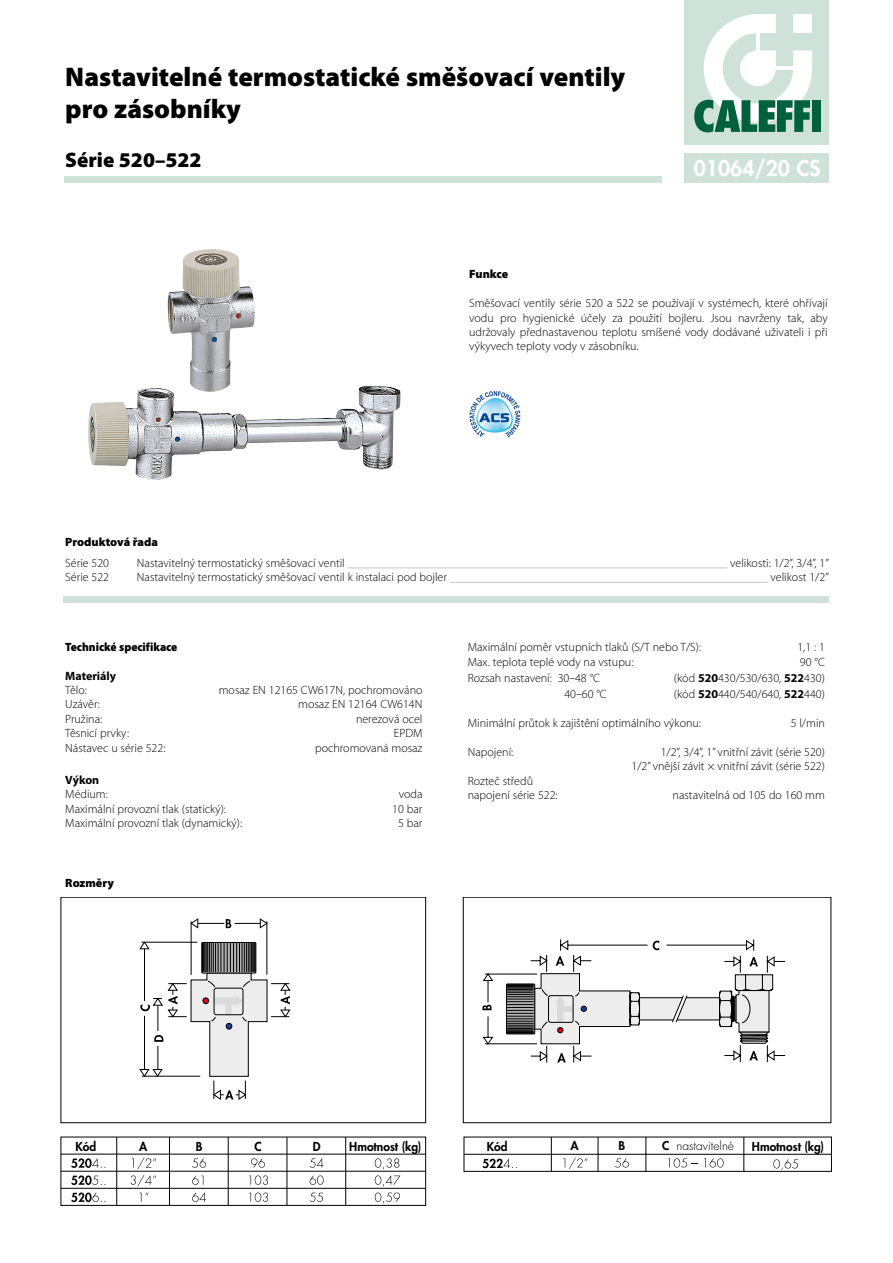
<style>
.page{position:relative;width:893px;height:1263px;background:#fff}
.page>*{position:absolute;margin:0;border:0;box-sizing:border-box;transform-origin:0 0}
.Normale{font:900 27px/32.4px "Myriad Pro";color:#000}
.Normale-2{font:900 21px "Myriad Pro";color:#000}
.Normale-3{font:800 21px "Futura";color:#fff}
.Normale-4{font:300 12px/14.4px "Myriad Pro";color:#000;text-align:justify}
.t1{font:800 12px "Futura";color:#000}
.Normale-5{font:900 12px "Myriad Pro";color:#000}
.Normale-6{font:900 12px "Myriad Pro";color:#000;scale:.95 1}
.Normale-7{font:700 12px "Myriad Pro";color:#000}
.t2{font:300 11.85px "Futura";color:#000}
.t3{font:800 11.85px "Futura";color:#000}
.s1{font-size:13.5px}
.s2{font-weight:700}
.s3{font-weight:800}
</style>
<div class="page">
<div style="left:685px;top:153px;width:144px;height:30px;background:#cfe2d8"></div>
<div style="left:64px;top:596px;width:765px;height:7px;background:#cfe2d8"></div>
<hr style="left:348px;top:568px;width:379px;height:1px;background:#c6c6c6">
<hr style="left:450px;top:582px;width:318px;height:1px;background:#c6c6c6">
<img style="left:470px;top:390px;width:50px;height:48px">
<img style="left:168px;top:249px;width:87px;height:137px">
<img style="left:88px;top:386px;width:282px;height:94px">
<svg style="left:61px;top:897px;width:55px;height:308px"></svg>
<hr style="left:61px;top:1154px;width:365px;height:1px;background:#000">
<hr style="left:61px;top:1171px;width:365px;height:1px;background:#000">
<hr style="left:61px;top:1188px;width:365px;height:1px;background:#000">
<svg style="left:71px;top:1158px;width:34px;height:10px"></svg>
<svg style="left:71px;top:1175px;width:34px;height:10px"></svg>
<svg style="left:71px;top:1192px;width:34px;height:10px"></svg>
<svg style="left:116px;top:897px;width:715px;height:308px"></svg>
<svg style="left:140px;top:918px;width:150px;height:181px"></svg>
<div style="left:64px;top:176px;width:597px;height:7px;background:#cfe2d8"></div>
<div style="left:685px;top:0;width:144px;height:145px;background:#cfe2d8"></div>
<svg style="left:694px;top:14px;width:118px;height:118px"></svg>
<div style="left:812px;top:100px;width:9px;height:32px;background:#00613e"></div>
<p class="Normale" style="left:65px;top:59px;width:562px">Nastavitelné termostatické směšovací ventily pro zásobníky</p>
<p class="Normale-2" style="left:65px;top:146px;width:138px">Série 520–522</p>
<p class="Normale-3" style="left:694px;top:154px;width:128px">01064/20 CS</p>
<p class="Normale-5" style="left:469px;top:266px;width:40px">Funkce</p>
<p class="Normale-4" style="left:469px;top:296px;width:360px">Směšovací ventily série 520 a 522 se používají v systémech, které ohřívají vodu pro hygienické účely za použití bojleru. Jsou navrženy tak, aby udržovaly přednastavenou teplotu smíšené vody dodávané uživateli i při výkyvech teploty vody v zásobníku.</p>
<p class="Normale-5" style="left:65px;top:534px;width:94px">Produktová řada</p>
<p class="Normale-4" style="left:65px;top:555px;width:45px">Série 520</p>
<p class="Normale-4" style="left:137px;top:555px;width:209px">Nastavitelný termostatický směšovací ventil</p>
<p class="Normale-4" style="left:730px;top:555px;width:100px">velikosti: 1/2”, 3/4”, 1”</p>
<p class="Normale-4" style="left:65px;top:570px;width:45px">Série 522</p>
<p class="Normale-4" style="left:137px;top:570px;width:312px">Nastavitelný termostatický směšovací ventil k instalaci pod bojler</p>
<p class="Normale-4" style="left:770px;top:570px;width:60px">velikost 1/2”</p>
<p class="Normale-6" style="left:65px;top:639px;width:119px">Technické specifikace</p>
<p class="Normale-7" style="left:65px;top:668px;width:52px">Materiály</p>
<p class="Normale-4" style="left:65px;top:683px;width:23px">Tělo:</p>
<p class="Normale-4" style="left:219px;top:683px;width:205px">mosaz EN 12165 CW617N, pochromováno</p>
<p class="Normale-4" style="left:65px;top:697px;width:36px">Uzávěr:</p>
<p class="Normale-4" style="left:298px;top:697px;width:126px">mosaz EN 12164 CW614N</p>
<p class="Normale-4" style="left:65px;top:711px;width:38px">Pružina:</p>
<p class="Normale-4" style="left:356px;top:711px;width:68px">nerezová ocel</p>
<p class="Normale-4" style="left:65px;top:726px;width:65px">Těsnicí prvky:</p>
<p class="Normale-4" style="left:394px;top:726px;width:30px">EPDM</p>
<p class="Normale-4" style="left:65px;top:740px;width:102px">Nástavec u série 522:</p>
<p class="Normale-4" style="left:315px;top:740px;width:109px">pochromovaná mosaz</p>
<p class="Normale-7" style="left:65px;top:772px;width:36px">Výkon</p>
<p class="Normale-4" style="left:65px;top:787px;width:44px">Médium:</p>
<p class="Normale-4" style="left:399px;top:787px;width:25px">voda</p>
<p class="Normale-4" style="left:65px;top:801px;width:162px">Maximální provozní tlak (statický):</p>
<p class="Normale-4" style="left:392px;top:801px;width:32px">10 bar</p>
<p class="Normale-4" style="left:65px;top:816px;width:178px">Maximální provozní tlak (dynamický):</p>
<p class="Normale-4" style="left:398px;top:816px;width:26px">5 bar</p>
<p class="Normale-5" style="left:65px;top:874px;width:50px">Rozměry</p>
<p class="Normale-4" style="left:468px;top:640px;width:235px">Maximální poměr vstupních tlaků (S/T nebo T/S):</p>
<p class="Normale-4" style="left:797px;top:640px;width:29px">1,1 : 1</p>
<p class="Normale-4" style="left:468px;top:654px;width:167px">Max. teplota teplé vody na vstupu:</p>
<p class="Normale-4" style="left:800px;top:654px;width:26px">90 °C</p>
<p class="Normale-4" style="left:468px;top:671px;width:134px">Rozsah nastavení: 30<span class="s1">–</span>48 °C</p>
<p class="Normale-4" style="left:674px;top:671px;width:153px">(kód <span class="s2">520</span>430/530/630, <span class="s2">522</span>430)</p>
<p class="Normale-4" style="left:564px;top:687px;width:44px">40<span class="s1">–</span>60 °C</p>
<p class="Normale-4" style="left:674px;top:687px;width:153px">(kód <span class="s2">520</span>440/540/640, <span class="s2">522</span>440)</p>
<p class="Normale-4" style="left:468px;top:716px;width:235px">Minimální průtok k zajištění optimálního výkonu:</p>
<p class="Normale-4" style="left:791px;top:716px;width:36px">5 l/min</p>
<p class="Normale-4" style="left:468px;top:744px;width:47px">Napojení:</p>
<p class="Normale-4" style="left:661px;top:744px;width:166px">1/2”, 3/4”, 1” vnitřní závit (série 520)</p>
<p class="Normale-4" style="left:631px;top:759px;width:195px">1/2” vnější závit × vnitřní závit (série 522)</p>
<p class="Normale-4" style="left:468px;top:773px;width:67px">Rozteč středů</p>
<p class="Normale-4" style="left:468px;top:788px;width:91px">napojení série 522:</p>
<p class="Normale-4" style="left:673px;top:788px;width:154px">nastavitelná od 105 do 160 mm</p>
<p class="t1" style="left:76px;top:1138px;width:22px">Kód</p>
<p class="t1" style="left:139px;top:1138px;width:10px">A</p>
<p class="t1" style="left:196px;top:1138px;width:8px">B</p>
<p class="t1" style="left:254px;top:1138px;width:9px">C</p>
<p class="t1" style="left:313px;top:1138px;width:9px">D</p>
<p class="t1" style="left:349px;top:1138px;width:74px">Hmotnost (kg)</p>
<p class="t1" style="left:487px;top:1138px;width:22px">Kód</p>
<p class="t3" style="left:571px;top:1138px;width:10px">A</p>
<p class="t3" style="left:619px;top:1138px;width:8px">B</p>
<p class="t2" style="left:662px;top:1138px;width:73px"><span class="s3">C</span> nastavitelné</p>
<p class="t1" style="left:752px;top:1138px;width:74px">Hmotnost (kg)</p>
</div>
